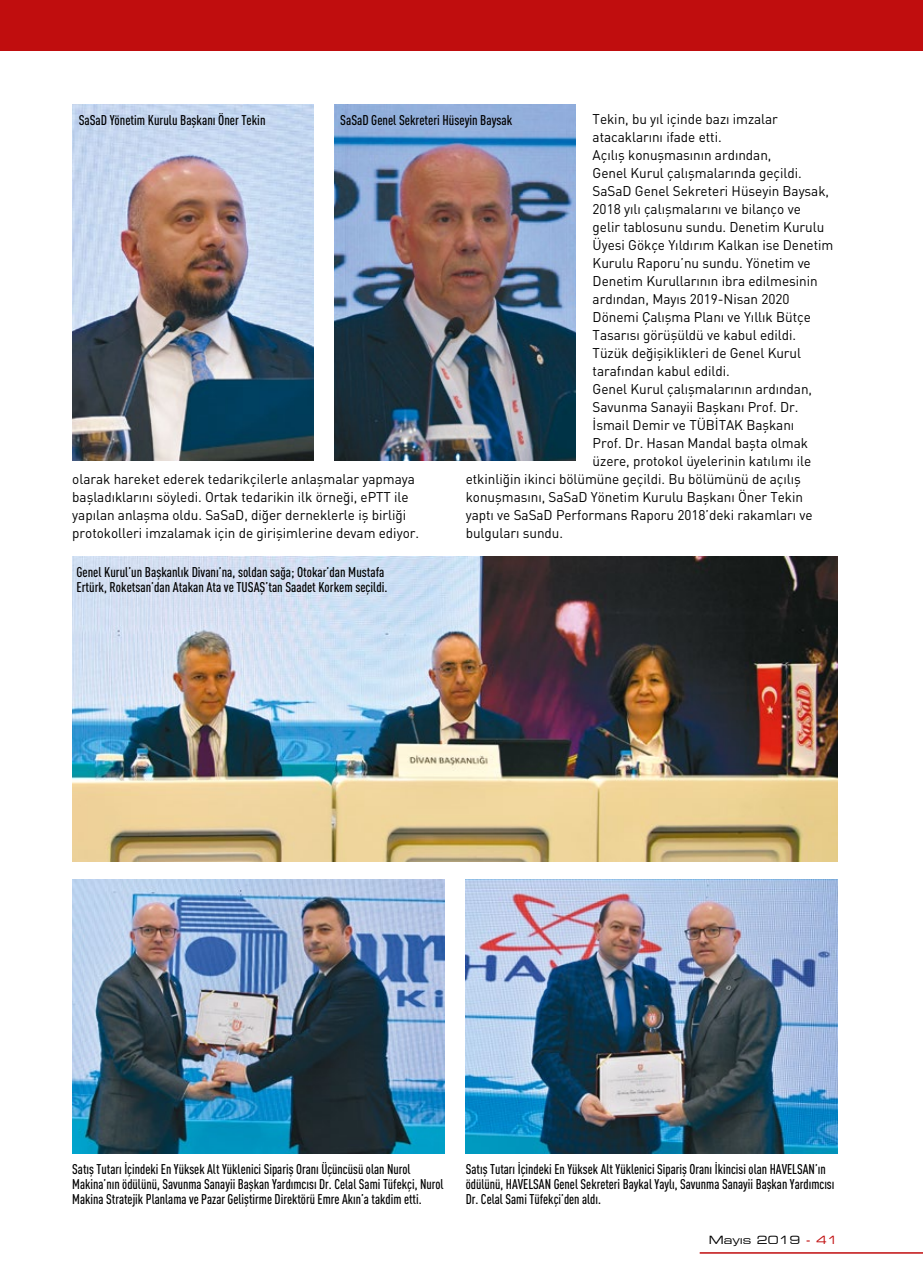
<style>
.page{position:relative;width:923px;height:1276px;background:#fff}
.page>*{position:absolute;margin:0;border:0;box-sizing:border-box;transform-origin:0 0}
.t1{font:13.95px/18px "DIN";letter-spacing:-.005em;color:#000}
.t2{font:500 condensed 13.95px/15px "DIN";color:#000}
.t3{font:11.25px "Eurostile Extended Two";color:#000}
.s1{color:#c00d0e}
</style>
<div class="page">
<div style="left:0;top:0;width:923px;height:51px;background:#c00d0e"></div>
<hr style="left:699px;top:1252px;width:224px;height:1px;background:#c00d0e">
<img style="left:72px;top:105px;width:241px;height:355px">
<img style="left:334px;top:105px;width:241px;height:355px">
<img style="left:72px;top:879px;width:372px;height:274px">
<img style="left:466px;top:879px;width:372px;height:274px">
<img style="left:72px;top:556px;width:766px;height:306px">
<p class="t2" style="left:79px;top:112px;width:188px">SaSaD Yönetim Kurulu Başkanı Öner Tekin</p>
<p class="t2" style="left:340px;top:112px;width:173px">SaSaD Genel Sekreteri Hüseyin Baysak</p>
<p class="t1" style="left:592px;top:110px;width:187px">Tekin, bu yıl içinde bazı imzalar</p>
<p class="t1" style="left:592px;top:128px;width:131px">atacaklarını ifade etti.</p>
<p class="t1" style="left:592px;top:146px;width:180px">Açılış konuşmasının ardından,</p>
<p class="t1" style="left:592px;top:164px;width:211px">Genel Kurul çalışmalarında geçildi.</p>
<p class="t1" style="left:592px;top:182px;width:238px">SaSaD Genel Sekreteri Hüseyin Baysak,</p>
<p class="t1" style="left:592px;top:200px;width:210px">2018 yılı çalışmalarını ve bilanço ve</p>
<p class="t1" style="left:592px;top:218px;width:233px">gelir tablosunu sundu. Denetim Kurulu</p>
<p class="t1" style="left:592px;top:236px;width:242px">Üyesi Gökçe Yıldırım Kalkan ise Denetim</p>
<p class="t1" style="left:592px;top:254px;width:220px">Kurulu Raporu’nu sundu. Yönetim ve</p>
<p class="t1" style="left:592px;top:272px;width:227px">Denetim Kurullarının ibra edilmesinin</p>
<p class="t1" style="left:592px;top:290px;width:198px">ardından, Mayıs 2019-Nisan 2020</p>
<p class="t1" style="left:592px;top:308px;width:220px">Dönemi Çalışma Planı ve Yıllık Bütçe</p>
<p class="t1" style="left:592px;top:326px;width:205px">Tasarısı görüşüldü ve kabul edildi.</p>
<p class="t1" style="left:592px;top:344px;width:210px">Tüzük değişiklikleri de Genel Kurul</p>
<p class="t1" style="left:592px;top:362px;width:139px">tarafından kabul edildi.</p>
<p class="t1" style="left:592px;top:380px;width:221px">Genel Kurul çalışmalarının ardından,</p>
<p class="t1" style="left:592px;top:398px;width:207px">Savunma Sanayii Başkanı Prof. Dr.</p>
<p class="t1" style="left:592px;top:416px;width:203px">İsmail Demir ve TÜBİTAK Başkanı</p>
<p class="t1" style="left:592px;top:434px;width:217px">Prof. Dr. Hasan Mandal başta olmak</p>
<p class="t1" style="left:592px;top:452px;width:220px">üzere, protokol üyelerinin katılımı ile</p>
<p class="t1" style="left:466px;top:470px;width:337px">etkinliğin ikinci bölümüne geçildi. Bu bölümünü de açılış</p>
<p class="t1" style="left:466px;top:488px;width:339px">konuşmasını, SaSaD Yönetim Kurulu Başkanı Öner Tekin</p>
<p class="t1" style="left:466px;top:506px;width:348px">yaptı ve SaSaD Performans Raporu 2018’deki rakamları ve</p>
<p class="t1" style="left:466px;top:524px;width:99px">bulguları sundu.</p>
<p class="t1" style="left:72px;top:470px;width:348px">olarak hareket ederek tedarikçilerle anlaşmalar yapmaya başladıklarını söyledi. Ortak tedarikin ilk örneği, ePTT ile yapılan anlaşma oldu. SaSaD, diğer derneklerle iş birliği protokolleri imzalamak için de girişimlerine devam ediyor.</p>
<p class="t2" style="left:77px;top:564px;width:312px">Genel Kurul’un Başkanlık Divanı’na, soldan sağa; Otokar’dan Mustafa<br>Ertürk, Roketsan’dan Atakan Ata ve TUSAŞ’tan Saadet Korkem seçildi.</p>
<p class="t2" style="left:72px;top:1161px;width:373px">Satış Tutarı İçindeki En Yüksek Alt Yüklenici Sipariş Oranı Üçüncüsü olan Nurol<br>Makina’nın ödülünü, Savunma Sanayii Başkan Yardımcısı Dr. Celal Sami Tüfekçi, Nurol<br>Makina Stratejik Planlama ve Pazar Geliştirme Direktörü Emre Akın’a takdim etti.</p>
<p class="t2" style="left:466px;top:1161px;width:370px">Satış Tutarı İçindeki En Yüksek Alt Yüklenici Sipariş Oranı İkincisi olan HAVELSAN’ın ödülünü, HAVELSAN Genel Sekreteri Baykal Yaylı, Savunma Sanayii Başkan Yardımcısı<br>Dr. Celal Sami Tüfekçi’den aldı.</p>
<p class="t3" style="left:709px;top:1232px;width:131px">Mayıs 2019 <span class="s1">- 41</span></p>
</div>
